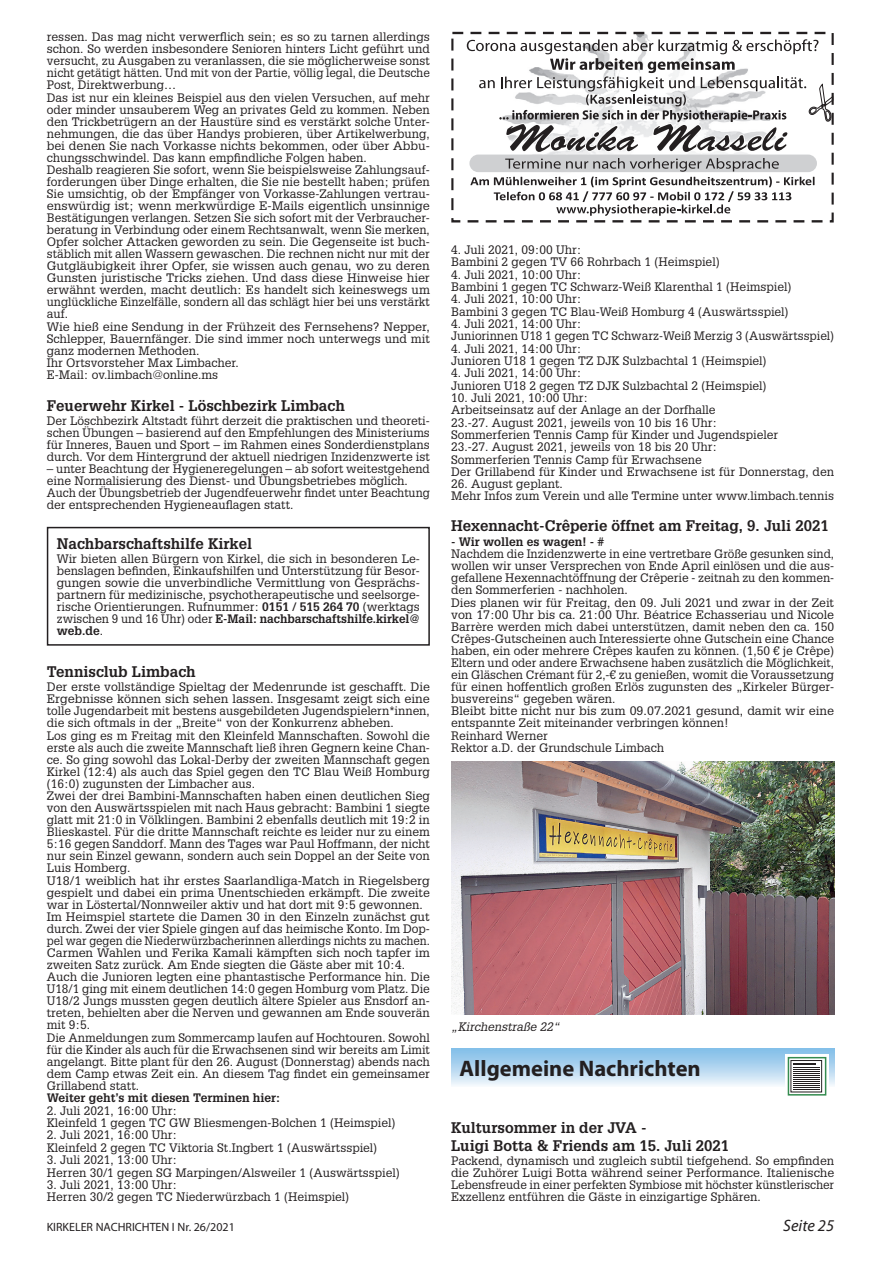
<style>
.page{position:relative;width:881px;height:1263px;background:#fff}
.page>*{position:absolute;margin:0;border:0;box-sizing:border-box;transform-origin:0 0}
.t1{font:700 22.5px "Myriad Pro";color:#231f20}
.t2{font:italic 16.5px "Myriad Pro";color:#231f20}
.t3{font:700 15px/18px "Glypha LT";color:#231f20}
.t4{font:12px/12px "Glypha LT";color:#231f20}
.t5{font:700 12px "Glypha LT";color:#231f20}
.t6{font:12px "Myriad Pro";color:#231f20}
.t7{font:italic 12px "Glypha LT";color:#231f20}
.s1{font-weight:700}
</style>
<div class="page">
<img style="left:451px;top:761px;width:382px;height:253px">
<div style="left:451px;top:1048px;width:382px;height:39px;background:linear-gradient(to bottom,#7bbae7,#f1f6fb)"></div>
<svg style="left:784px;top:1054px;width:44px;height:42px"></svg>
<svg style="left:821px;top:1060px;width:2px;height:32px"></svg>
<div style="left:790px;top:1060px;width:31px;height:32px;background:#fff"></div>
<div style="left:790px;top:1060px;width:31px;height:32px;border:1px solid #231f20"></div>
<hr style="left:792px;top:1063px;width:23px;height:2px;background:#231f20">
<svg style="left:793px;top:1067px;width:26px;height:23px"></svg>
<div style="left:787px;top:1057px;width:39px;height:38px;border:2px solid #358c50"></div>
<div style="left:47px;top:527px;width:382px;height:119px;border:2px solid #231f20"></div>
<div style="left:451px;top:32px;width:382px;height:190px;border:2px dashed #231f20"></div>
<svg style="left:466px;top:39px;width:367px;height:184px"></svg>
<p class="t4" style="left:47px;top:31px;width:384px">ressen. Das mag nicht verwerflich sein; es so zu tarnen allerdings schon. So werden insbesondere Senioren hinters Licht geführt und versucht, zu Ausgaben zu veranlassen, die sie möglicherweise sonst nicht getätigt hätten. Und mit von der Partie, völlig legal, die Deutsche Post, Direktwerbung…<br>Das ist nur ein kleines Beispiel aus den vielen Versuchen, auf mehr oder minder unsauberem Weg an privates Geld zu kommen. Neben den Trickbetrügern an der Haustüre sind es verstärkt solche Unter&shy;nehmungen, die das über Handys probieren, über Artikelwerbung, bei denen Sie nach Vorkasse nichts bekommen, oder über Abbu&shy;chungsschwindel. Das kann empfindliche Folgen haben.<br>Deshalb reagieren Sie sofort, wenn Sie beispielsweise Zahlungsauf&shy;forderungen über Dinge erhalten, die Sie nie bestellt haben; prüfen Sie umsichtig, ob der Empfänger von Vorkasse-Zahlungen vertrau&shy;enswürdig ist; wenn merkwürdige E-Mails eigentlich unsinnige Bestätigungen verlangen. Setzen Sie sich sofort mit der Verbraucher&shy;beratung in Verbindung oder einem Rechtsanwalt, wenn Sie merken, Opfer solcher Attacken geworden zu sein. Die Gegenseite ist buch&shy;stäblich mit allen Wassern gewaschen. Die rechnen nicht nur mit der Gutgläubigkeit ihrer Opfer, sie wissen auch genau, wo zu deren Gunsten juristische Tricks ziehen. Und dass diese Hinweise hier erwähnt werden, macht deutlich: Es handelt sich keineswegs um unglückliche Einzelfälle, sondern all das schlägt hier bei uns verstärkt auf.<br>Wie hieß eine Sendung in der Frühzeit des Fernsehens? Nepper, Schlepper, Bauernfänger. Die sind immer noch unterwegs und mit ganz modernen Methoden.<br>Ihr Ortsvorsteher Max Limbacher.<br>E-Mail: ov. limbach@online. ms</p>
<p class="t3" style="left:47px;top:396px;width:299px">Feuerwehr Kirkel - Löschbezirk Limbach</p>
<p class="t4" style="left:47px;top:414px;width:384px;text-align:justify">Der Löschbezirk Altstadt führt derzeit die praktischen und theoreti&shy;schen Übungen – basierend auf den Empfehlungen des Ministeriums für Inneres, Bauen und Sport – im Rahmen eines Sonderdienstplans durch. Vor dem Hintergrund der aktuell niedrigen Inzidenzwerte ist</p>
<p class="t4" style="left:47px;top:462px;width:384px">– unter Beachtung der Hygieneregelungen – ab sofort weitestgehend eine Normalisierung des Dienst- und Übungsbetriebes möglich.<br>Auch der Übungsbetrieb der Jugendfeuerwehr findet unter Beachtung der entsprechenden Hygieneauflagen statt.</p>
<p class="t3" style="left:57px;top:534px;width:197px">Nachbarschaftshilfe Kirkel</p>
<p class="t4" style="left:57px;top:552px;width:364px;text-align:justify">Wir bieten allen Bürgern von Kirkel, die sich in besonderen Le&shy;benslagen befinden, Einkaufshilfen und Unterstützung für Besor&shy;gungen sowie die unverbindliche Vermittlung von Gesprächs&shy;partnern für medizinische, psychotherapeutische und seelsorge&shy;rische Orientierungen. Rufnummer: <span class="s1">0151 / 515 264 70</span> (werktags zwischen 9 und 16 Uhr) oder <span class="s1">E-Mail: nachbarschaftshilfe.kirkel@ web.de</span>.</p>
<p class="t3" style="left:47px;top:662px;width:150px">Tennisclub Limbach</p>
<p class="t4" style="left:47px;top:681px;width:384px">Der erste vollständige Spieltag der Medenrunde ist geschafft. Die Ergebnisse können sich sehen lassen. Insgesamt zeigt sich eine tolle Jugendarbeit mit bestens ausgebildeten Jugendspielern*innen, die sich oftmals in der „Breite“ von der Konkurrenz abheben.<br>Los ging es m Freitag mit den Kleinfeld Mannschaften. Sowohl die erste als auch die zweite Mannschaft ließ ihren Gegnern keine Chan&shy;ce. So ging sowohl das Lokal-Derby der zweiten Mannschaft gegen Kirkel (12:4) als auch das Spiel gegen den TC Blau Weiß Homburg (16:0) zugunsten der Limbacher aus.<br>Zwei der drei Bambini-Mannschaften haben einen deutlichen Sieg von den Auswärtsspielen mit nach Haus gebracht: Bambini 1 siegte glatt mit 21:0 in Völklingen. Bambini 2 ebenfalls deutlich mit 19:2 in Blieskastel. Für die dritte Mannschaft reichte es leider nur zu einem 5:16 gegen Sanddorf. Mann des Tages war Paul Hoffmann, der nicht nur sein Einzel gewann, sondern auch sein Doppel an der Seite von Luis Homberg.<br>U18/1 weiblich hat ihr erstes Saarlandliga-Match in Riegelsberg gespielt und dabei ein prima Unentschieden erkämpft. Die zweite war in Löstertal/Nonnweiler aktiv und hat dort mit 9:5 gewonnen.<br>Im Heimspiel startete die Damen 30 in den Einzeln zunächst gut durch. Zwei der vier Spiele gingen auf das heimische Konto. Im Dop&shy;pel war gegen die Niederwürzbacherinnen allerdings nichts zu machen.<br>Carmen Wahlen und Ferika Kamali kämpften sich noch tapfer im zweiten Satz zurück. Am Ende siegten die Gäste aber mit 10:4.<br>Auch die Junioren legten eine phantastische Performance hin. Die U18/1 ging mit einem deutlichen 14:0 gegen Homburg vom Platz. Die U18/2 Jungs mussten gegen deutlich ältere Spieler aus Ensdorf an&shy;treten, behielten aber die Nerven und gewannen am Ende souverän mit 9:5.<br>Die Anmeldungen zum Sommercamp laufen auf Hochtouren. Sowohl für die Kinder als auch für die Erwachsenen sind wir bereits am Limit angelangt. Bitte plant für den 26. August (Donnerstag) abends nach dem Camp etwas Zeit ein. An diesem Tag findet ein gemeinsamer Grillabend statt.</p>
<p class="t5" style="left:47px;top:1090px;width:235px">Weiter geht’s mit diesen Terminen hier:</p>
<p class="t4" style="left:47px;top:1104px;width:350px;line-height:12.5px">2. Juli 2021, 16:00 Uhr:<br>Kleinfeld 1 gegen TC GW Bliesmengen-Bolchen 1 (Heimspiel)</p>
<p class="t4" style="left:47px;top:1129px;width:332px;line-height:12.5px">2. Juli 2021, 16:00 Uhr:<br>Kleinfeld 2 gegen TC Viktoria St. Ingbert 1 (Auswärtsspiel)</p>
<p class="t4" style="left:47px;top:1153px;width:354px;line-height:12.5px">3. Juli 2021, 13:00 Uhr:<br>Herren 30/1 gegen SG Marpingen/Alsweiler 1 (Auswärtsspiel)</p>
<p class="t4" style="left:47px;top:1178px;width:304px;line-height:12.5px">3. Juli 2021, 13:00 Uhr:<br>Herren 30/2 gegen TC Niederwürzbach 1 (Heimspiel)</p>
<p class="t4" style="left:451px;top:243px;width:270px">4. Juli 2021, 09:00 Uhr:<br>Bambini 2 gegen TV 66 Rohrbach 1 (Heimspiel)</p>
<p class="t4" style="left:451px;top:268px;width:342px">4. Juli 2021, 10:00 Uhr:<br>Bambini 1 gegen TC Schwarz-Weiß Klarenthal 1 (Heimspiel)</p>
<p class="t4" style="left:451px;top:293px;width:339px">4. Juli 2021, 10:00 Uhr:<br>Bambini 3 gegen TC Blau-Weiß Homburg 4 (Auswärtsspiel)</p>
<p class="t4" style="left:451px;top:317px;width:384px">4. Juli 2021, 14:00 Uhr:<br>Juniorinnen U18 1 gegen TC Schwarz-Weiß Merzig 3 (Auswärtsspiel)</p>
<p class="t4" style="left:451px;top:342px;width:317px">4. Juli 2021, 14:00 Uhr:<br>Junioren U18 1 gegen TZ DJK Sulzbachtal 1 (Heimspiel)</p>
<p class="t4" style="left:451px;top:367px;width:317px">4. Juli 2021, 14:00 Uhr:<br>Junioren U18 2 gegen TZ DJK Sulzbachtal 2 (Heimspiel)</p>
<p class="t4" style="left:451px;top:391px;width:266px">10. Juli 2021, 10:00 Uhr:<br>Arbeitseinsatz auf der Anlage an der Dorfhalle</p>
<p class="t4" style="left:451px;top:416px;width:328px">23. -27. August 2021, jeweils von 10 bis 16 Uhr:<br>Sommerferien Tennis Camp für Kinder und Jugendspieler</p>
<p class="t4" style="left:451px;top:441px;width:384px">23. -27. August 2021, jeweils von 18 bis 20 Uhr:<br>Sommerferien Tennis Camp für Erwachsene<br>Der Grillabend für Kinder und Erwachsene ist für Donnerstag, den</p>
<p class="t4" style="left:451px;top:477px;width:384px">26. August geplant.<br>Mehr Infos zum Verein und alle Termine unter www. limbach. tennis</p>
<p class="t3" style="left:451px;top:517px;width:379px">Hexennacht-Crêperie öffnet am Freitag, 9. Juli 2021</p>
<p class="t5" style="left:451px;top:534px;width:155px">- Wir wollen es wagen! - #</p>
<p class="t4" style="left:451px;top:548px;width:384px">Nachdem die Inzidenzwerte in eine vertretbare Größe gesunken sind, wollen wir unser Versprechen von Ende April einlösen und die aus&shy;gefallene Hexennachtöffnung der Crêperie - zeitnah zu den kommen&shy;den Sommerferien - nachholen.<br>Dies planen wir für Freitag, den 09. Juli 2021 und zwar in der Zeit von 17:00 Uhr bis ca. 21:00 Uhr. Béatrice Echasseriau und Nicole Barrère werden mich dabei unterstützen, damit neben den ca. 150<br>Crêpes-Gutscheinen auch Interessierte ohne Gutschein eine Chance haben, ein oder mehrere Crêpes kaufen zu können. (1,50 € je Crêpe)<br>Eltern und oder andere Erwachsene haben zusätzlich die Möglichkeit, ein Gläschen Crémant für 2,-€ zu genießen, womit die Voraussetzung für einen hoffentlich großen Erlös zugunsten des „Kirkeler Bürger&shy;busvereins“ gegeben wären.<br>Bleibt bitte nicht nur bis zum 09. 07. 2021 gesund, damit wir eine entspannte Zeit miteinander verbringen können!<br>Reinhard Werner<br>Rektor a. D. der Grundschule Limbach</p>
<p class="t7" style="left:451px;top:1019px;width:110px">„Kirchenstraße 22“</p>
<h1 class="t1" style="left:459px;top:1054px;width:242px">Allgemeine Nachrichten</h1>
<p class="t3" style="left:451px;top:1118px;width:279px">Kultursommer in der JVA -<br>Luigi Botta &amp; Friends am 15. Juli 2021</p>
<p class="t4" style="left:451px;top:1155px;width:384px;text-align:justify">Packend, dynamisch und zugleich subtil tiefgehend. So empfinden die Zuhörer Luigi Botta während seiner Performance. Italienische Lebensfreude in einer perfekten Symbiose mit höchster künstlerischer Exzellenz entführen die Gäste in einzigartige Sphären.</p>
<p class="t6" style="left:47px;top:1220px;width:189px">KIRKELER NACHRICHTEN I Nr. 26/2021</p>
<h2 class="t2" style="left:782px;top:1215px;width:52px">Seite 25</h2>
</div>
